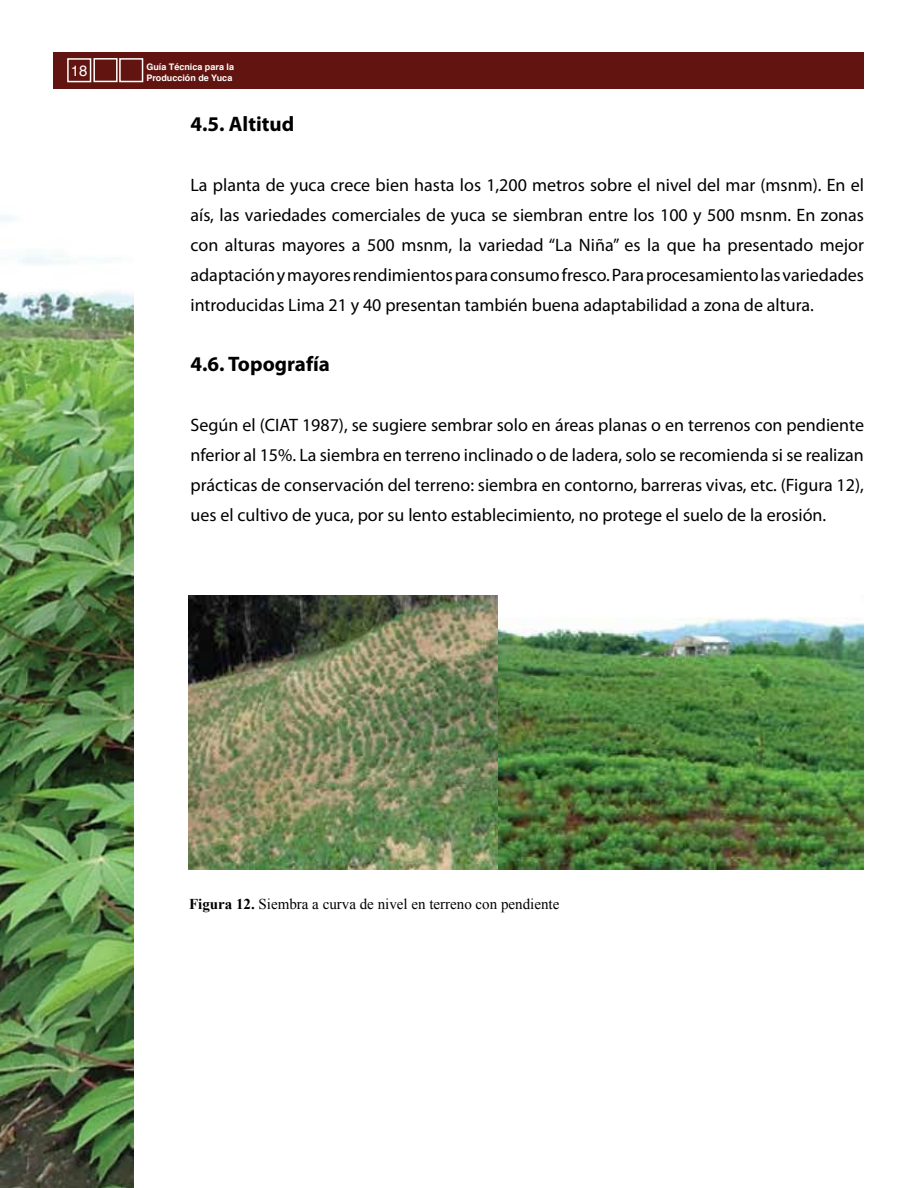
<style>
.page{position:relative;width:918px;height:1188px;background:#fff}
.page>*{position:absolute;margin:0;border:0;box-sizing:border-box;transform-origin:0 0}
.t1{font:700 21px "Myriad Pro";color:#000}
.t2{font:18px/30px "Myriad Pro";color:#000;text-align:justify}
.t3{font:15px "Times New Roman";color:#000}
.t4{font:15px "Helvetica";color:#fff}
.t5{font:700 9px/10.8px "Helvetica";color:#fff}
.s1{font-weight:700}
</style>
<div class="page">
<img style="left:0;top:216px;width:134px;height:972px">
<div style="left:53px;top:52px;width:810px;height:37px;background:#621510"></div>
<div style="left:93px;top:58px;width:25px;height:24px;border:2px solid #fff"></div>
<div style="left:119px;top:58px;width:24px;height:24px;border:2px solid #fff"></div>
<div style="left:67px;top:58px;width:24px;height:24px;border:2px solid #fff"></div>
<img style="left:188px;top:596px;width:311px;height:273px">
<img style="left:499px;top:617px;width:364px;height:252px">
<p class="t4" style="left:71px;top:59px;width:18px">18</p>
<p class="t5" style="left:146px;top:62px;width:89px">Guía Técnica para la<br>Producción de Yuca</p>
<p class="t1" style="left:190px;top:111px;width:105px">4.5. Altitud</p>
<p class="t2" style="left:190px;top:170px;width:675px">La planta de yuca crece bien hasta los 1,200 metros sobre el nivel del mar (msnm). En el aís, las variedades comerciales de yuca se siembran entre los 100 y 500 msnm. En zonas con alturas mayores a 500 msnm, la variedad “La Niña” es la que ha presentado mejor adaptación y mayores rendimientos para consumo fresco. Para procesamiento las variedades introducidas Lima 21 y 40 presentan también buena adaptabilidad a zona de altura.</p>
<p class="t1" style="left:190px;top:351px;width:141px">4.6. Topografía</p>
<p class="t2" style="left:190px;top:410px;width:675px">Según el (CIAT 1987), se sugiere sembrar solo en áreas planas o en terrenos con pendiente nferior al 15%. La siembra en terreno inclinado o de ladera, solo se recomienda si se realizan prácticas de conservación del terreno: siembra en contorno, barreras vivas, etc. (Figura 12), ues el cultivo de yuca, por su lento establecimiento, no protege el suelo de la erosión.</p>
<p class="t3" style="left:189px;top:894px;width:372px"><span class="s1">Figura 12.</span> Siembra a curva de nivel en terreno con pendiente</p>
</div>
